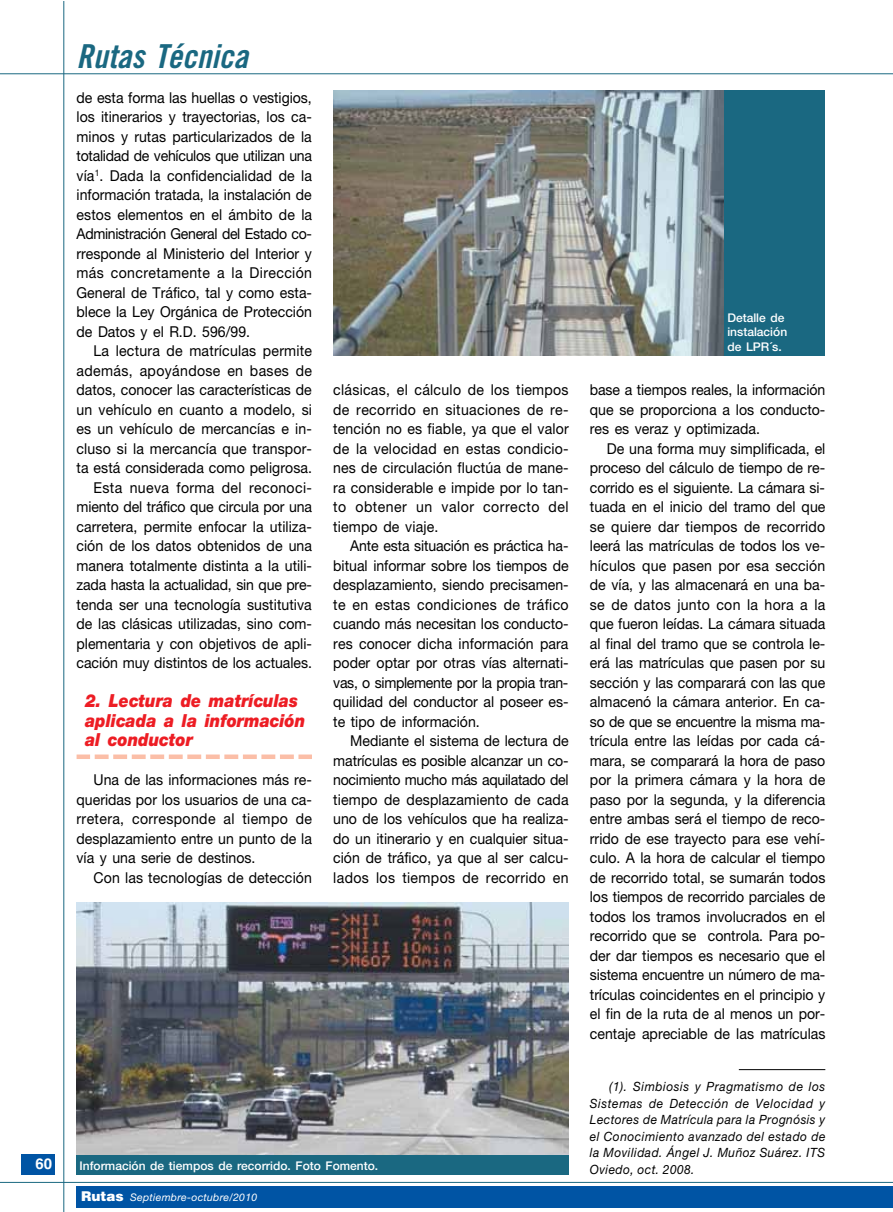
<style>
.page{position:relative;width:893px;height:1212px;background:#fff}
.page>*{position:absolute;margin:0;border:0;box-sizing:border-box;transform-origin:0 0}
.t1{font:33px "Trade Gothic Bold Cond Twenty Obl";color:#1a6881}
.t2{font:italic 900 18px/19.5px "Helvetica Neue";color:#ed1d24;scale:.9 1}
.t3{font:15px/19.5px "Helvetica Neue";color:#000;text-align:justify;scale:.94 1}
.t4{font:700 15px "Helvetica";color:#fff}
.t5{font:italic 12.75px/16.5px "Helvetica Neue";letter-spacing:.04em;color:#000;text-align:justify;scale:.94 1}
.t6{font:500 12px/14.4px "Helvetica Neue";color:#fff}
.t7{font:italic 10.5px "Helvetica Neue";letter-spacing:.025em;color:#fff}
.s1{font-family:"Helvetica";font-weight:900;font-style:normal;font-size:13.5px}
</style>
<div class="page">
<hr style="left:63px;top:2px;width:1px;height:1210px;background:#1a6881">
<hr style="left:0;top:73px;width:892px;height:1px;background:#1a6881">
<div style="left:21px;top:1155px;width:34px;height:20px;background:#0054a4"></div>
<div style="left:77px;top:1187px;width:815px;height:21px;background:#0054a4"></div>
<hr style="left:0;top:1182px;width:892px;height:1px;background:#1a6881">
<svg style="left:94px;top:755px;width:200px;height:4px"></svg>
<hr style="left:77px;top:755px;width:13px;height:4px;background:#fbbea7">
<hr style="left:298px;top:755px;width:14px;height:4px;background:#fbbea7">
<img style="left:333px;top:91px;width:391px;height:265px">
<img style="left:77px;top:902px;width:491px;height:254px">
<div style="left:77px;top:1156px;width:491px;height:19px;background:#1a6881"></div>
<hr style="left:738px;top:1069px;width:87px;height:1px;background:#000">
<div style="left:724px;top:91px;width:101px;height:265px;background:#1a6881"></div>
<p class="t4" style="left:36px;top:1158px;width:18px">60</p>
<h1 class="t1" style="left:77px;top:44px;width:173px">Rutas Técnica</h1>
<p class="t3" style="left:77px;top:89px;width:252px">de esta forma las huellas o vestigios, los itinerarios y trayectorias, los ca&shy;minos y rutas particularizados de la totalidad de vehículos que utilizan una vía<sup>1</sup>. Dada la confidencialidad de la información tratada, la instalación de estos elementos en el ámbito de la Administración General del Estado co&shy;rresponde al Ministerio del Interior y más concretamente a la Dirección General de Tráfico, tal y como esta&shy;blece la Ley Orgánica de Protección de Datos y el R.D. 596/99.</p>
<p class="t3" style="left:77px;top:342px;width:252px;text-align:right">La lectura de matrículas permite además, apoyándose en bases de datos, conocer las características de un vehículo en cuanto a modelo, si es un vehículo de mercancías e in&shy;cluso si la mercancía que transpor&shy;ta está considerada como peligrosa.<br>Esta nueva forma del reconoci&shy;miento del tráfico que circula por una carretera, permite enfocar la utiliza&shy;ción de los datos obtenidos de una manera totalmente distinta a la utili&shy;zada hasta la actualidad, sin que pre&shy;tenda ser una tecnología sustitutiva de las clásicas utilizadas, sino com&shy;plementaria y con objetivos de apli&shy;cación muy distintos de los actuales.</p>
<p class="t2" style="left:85px;top:692px;width:246px">2. Lectura de matrículas aplicada a la información al conductor</p>
<p class="t3" style="left:77px;top:771px;width:252px;text-indent:17px">Una de las informaciones más re&shy;queridas por los usuarios de una ca&shy;rretera, corresponde al tiempo de desplazamiento entre un punto de la vía y una serie de destinos.</p>
<p class="t3" style="left:94px;top:869px;width:234px">Con las tecnologías de detección</p>
<p class="t3" style="left:333px;top:381px;width:252px">clásicas, el cálculo de los tiempos de recorrido en situaciones de re&shy;tención no es fiable, ya que el valor de la velocidad en estas condicio&shy;nes de circulación fluctúa de mane&shy;ra considerable e impide por lo tan&shy;to obtener un valor correcto del tiempo de viaje.</p>
<p class="t3" style="left:333px;top:537px;width:252px;text-indent:17px">Ante esta situación es práctica ha&shy;bitual informar sobre los tiempos de desplazamiento, siendo precisamen&shy;te en estas condiciones de tráfico cuando más necesitan los conducto&shy;res conocer dicha información para poder optar por otras vías alternati&shy;vas, o simplemente por la propia tran&shy;quilidad del conductor al poseer es&shy;te tipo de información.</p>
<p class="t3" style="left:333px;top:732px;width:252px;text-indent:17px">Mediante el sistema de lectura de matrículas es posible alcanzar un co&shy;nocimiento mucho más aquilatado del tiempo de desplazamiento de cada uno de los vehículos que ha realiza&shy;do un itinerario y en cualquier situa&shy;ción de tráfico, ya que al ser calcu&shy;lados los tiempos de recorrido en</p>
<p class="t6" style="left:80px;top:1159px;width:300px">Información de tiempos de recorrido. Foto Fomento.</p>
<p class="t7" style="left:81px;top:1193px;width:178px"><span class="s1">Rutas</span> Septiembre-octubre/2010</p>
<p class="t6" style="left:727px;top:312px;width:61px">Detalle de instalación de LPR´s.</p>
<p class="t3" style="left:590px;top:381px;width:252px">base a tiempos reales, la información que se proporciona a los conducto&shy;res es veraz y optimizada.</p>
<p class="t3" style="left:590px;top:440px;width:252px;text-indent:17px">De una forma muy simplificada, el proceso del cálculo de tiempo de re&shy;corrido es el siguiente. La cámara si&shy;tuada en el inicio del tramo del que se quiere dar tiempos de recorrido leerá las matrículas de todos los ve&shy;hículos que pasen por esa sección de vía, y las almacenará en una ba&shy;se de datos junto con la hora a la que fueron leídas. La cámara situada al final del tramo que se controla le&shy;erá las matrículas que pasen por su sección y las comparará con las que almacenó la cámara anterior. En ca&shy;so de que se encuentre la misma ma&shy;trícula entre las leídas por cada cá&shy;mara, se comparará la hora de paso por la primera cámara y la hora de paso por la segunda, y la diferencia entre ambas será el tiempo de reco&shy;rrido de ese trayecto para ese vehí&shy;culo. A la hora de calcular el tiempo de recorrido total, se sumarán todos los tiempos de recorrido parciales de todos los tramos involucrados en el recorrido que se controla. Para po&shy;der dar tiempos es necesario que el sistema encuentre un número de ma&shy;trículas coincidentes en el principio y el fin de la ruta de al menos un por&shy;centaje apreciable de las matrículas</p>
<p class="t5" style="left:590px;top:1080px;width:252px;text-indent:19px">(1). Simbiosis y Pragmatismo de los Sistemas de Detección de Velocidad y Lectores de Matrícula para la Prognósis y el Conocimiento avanzado del estado de la Movilidad. Ángel J. Muñoz Suárez. ITS Oviedo, oct. 2008.</p>
</div>
